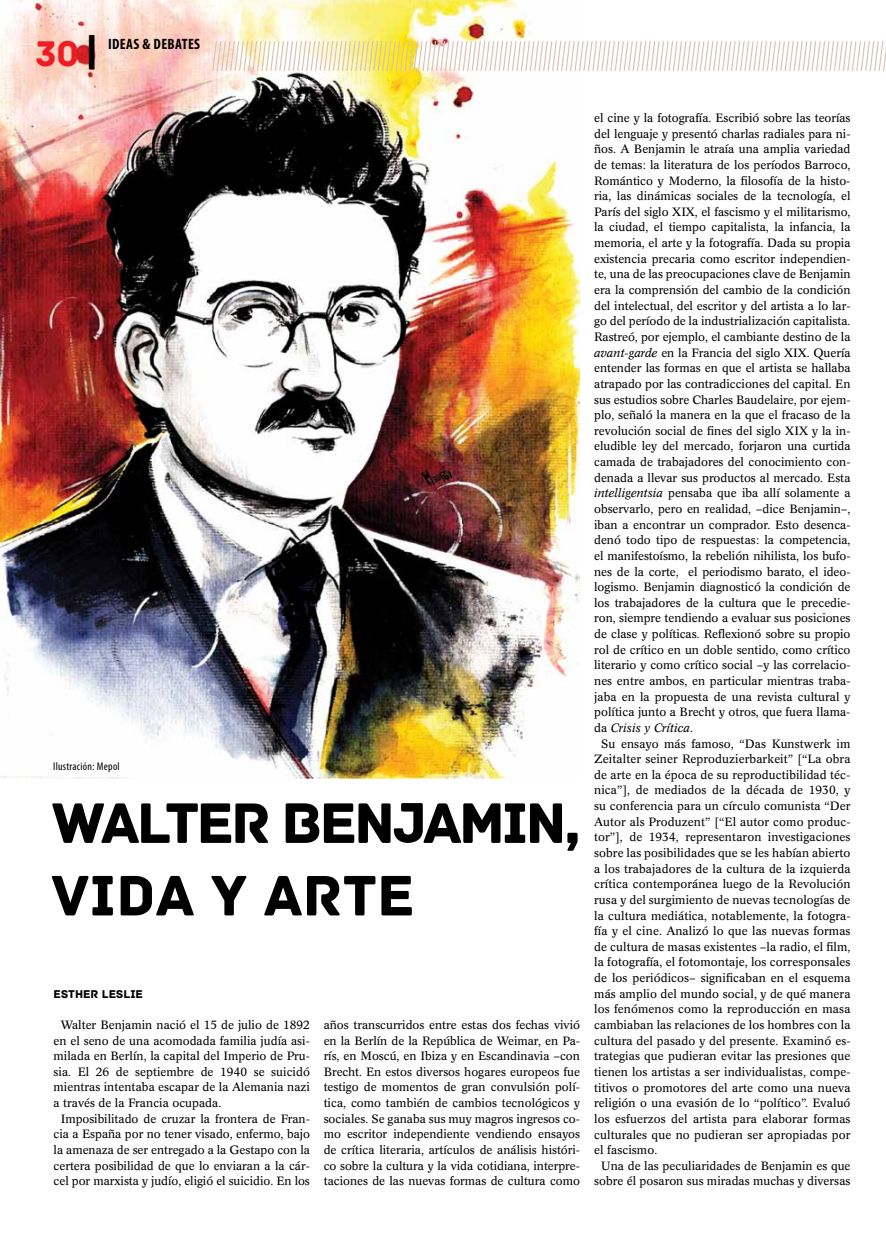
<style>
.page{position:relative;width:886px;height:1241px;background:#fff}
.page>*{position:absolute;margin:0;border:0;box-sizing:border-box;transform-origin:0 0}
.t1{font:60px/72.5px "Archive";letter-spacing:-.05em;color:#000}
.t2{font:37.5px "Archive";color:#ed1d24}
.t3{font:700 condensed 15px "Myriad Pro";letter-spacing:.025em;color:#000}
.t4{font:11.88px/15.6px "Concorde BE";letter-spacing:-.005em;color:#000;text-align:justify}
.t5{font:italic 11.88px "Concorde BE";color:#000}
.t6{font:11.88px "Archive";color:#000}
.t7{font:condensed 11.25px "Myriad Pro";letter-spacing:.025em;color:#000}
.s1{font-family:"Signika";font-weight:700;color:#000}
.s2{font-style:italic}
.s3{font-style:normal}
</style>
<div class="page">
<img style="left:0;top:0;width:580px;height:778px">
<svg style="left:212px;top:41px;width:674px;height:30px"></svg>
<h2 class="t2" style="left:35px;top:32px;width:63px">30<span class="s1">|</span></h2>
<p class="t3" style="left:108px;top:35px;width:94px">IDEAS &amp; DEBATES</p>
<p class="t7" style="left:53px;top:759px;width:68px">Ilustración: Mepol</p>
<h1 class="t1" style="left:51px;top:787px;width:532px">WALTER BENJAMIN,<br>VIDA Y ARTE</h1>
<p class="t6" style="left:54px;top:986px;width:91px">ESTHER LESLIE</p>
<p class="t4" style="left:61px;top:1016px;width:251px">Walter Benjamin nació el 15 de julio de 1892</p>
<p class="t4" style="left:54px;top:1032px;width:258px">en el seno de una acomodada familia judía asi-</p>
<p class="t4" style="left:54px;top:1048px;width:258px">milada en Berlín, la capital del Imperio de Pru-</p>
<p class="t4" style="left:54px;top:1063px;width:258px">sia. El 26 de septiembre de 1940 se suicidó</p>
<p class="t4" style="left:54px;top:1079px;width:258px">mientras intentaba escapar de la Alemania nazi</p>
<p class="t4" style="left:54px;top:1095px;width:169px">a través de la Francia ocupada.</p>
<p class="t4" style="left:61px;top:1110px;width:251px">Imposibilitado de cruzar la frontera de Fran-</p>
<p class="t4" style="left:54px;top:1126px;width:258px">cia a España por no tener visado, enfermo, bajo</p>
<p class="t4" style="left:54px;top:1141px;width:258px">la amenaza de ser entregado a la Gestapo con la</p>
<p class="t4" style="left:54px;top:1157px;width:258px">certera posibilidad de que lo enviaran a la cár-</p>
<p class="t4" style="left:54px;top:1173px;width:258px">cel por marxista y judío, eligió el suicidio. En los</p>
<p class="t4" style="left:324px;top:1016px;width:258px">años transcurridos entre estas dos fechas vivió en la Berlín de la República de Weimar, en Pa&shy;rís, en Moscú, en Ibiza y en Escandinavia –con Brecht. En estos diversos hogares europeos fue testigo de momentos de gran convulsión polí&shy;tica, como también de cambios tecnológicos y sociales. Se ganaba sus muy magros ingresos co&shy;mo escritor independiente vendiendo ensayos de crítica literaria, artículos de análisis históri&shy;co sobre la cultura y la vida cotidiana, interpre&shy;taciones de las nuevas formas de cultura como</p>
<p class="t4" style="left:594px;top:110px;width:258px">el cine y la fotografía. Escribió sobre las teorías</p>
<p class="t4" style="left:594px;top:126px;width:258px">del lenguaje y presentó charlas radiales para ni-</p>
<p class="t4" style="left:594px;top:141px;width:258px">ños. A Benjamin le atraía una amplia variedad</p>
<p class="t4" style="left:594px;top:157px;width:258px">de temas: la literatura de los períodos Barroco,</p>
<p class="t4" style="left:594px;top:173px;width:258px">Romántico y Moderno, la filosofía de la histo-</p>
<p class="t4" style="left:594px;top:188px;width:258px">ria, las dinámicas sociales de la tecnología, el</p>
<p class="t4" style="left:594px;top:204px;width:258px">París del siglo XIX, el fascismo y el militarismo,</p>
<p class="t4" style="left:594px;top:220px;width:258px">la ciudad, el tiempo capitalista, la infancia, la</p>
<p class="t4" style="left:594px;top:235px;width:258px">memoria, el arte y la fotografía. Dada su propia</p>
<p class="t4" style="left:594px;top:251px;width:258px">existencia precaria como escritor independien-</p>
<p class="t4" style="left:594px;top:266px;width:258px">te, una de las preocupaciones clave de Benjamin</p>
<p class="t4" style="left:594px;top:282px;width:258px">era la comprensión del cambio de la condición</p>
<p class="t4" style="left:594px;top:298px;width:258px">del intelectual, del escritor y del artista a lo lar-</p>
<p class="t4" style="left:594px;top:313px;width:258px">go del período de la industrialización capitalista.</p>
<p class="t4" style="left:594px;top:329px;width:258px">Rastreó, por ejemplo, el cambiante destino de la</p>
<p class="t4" style="left:594px;top:345px;width:258px"><span class="s2">avant-garde</span> en la Francia del siglo XIX. Quería</p>
<p class="t4" style="left:594px;top:360px;width:258px">entender las formas en que el artista se hallaba</p>
<p class="t4" style="left:594px;top:376px;width:258px">atrapado por las contradicciones del capital. En</p>
<p class="t4" style="left:594px;top:391px;width:258px">sus estudios sobre Charles Baudelaire, por ejem-</p>
<p class="t4" style="left:594px;top:407px;width:258px">plo, señaló la manera en la que el fracaso de la</p>
<p class="t4" style="left:594px;top:423px;width:258px">revolución social de fines del siglo XIX y la in-</p>
<p class="t4" style="left:594px;top:438px;width:258px">eludible ley del mercado, forjaron una curtida</p>
<p class="t4" style="left:594px;top:454px;width:258px">camada de trabajadores del conocimiento con-</p>
<p class="t4" style="left:594px;top:470px;width:258px">denada a llevar sus productos al mercado. Esta</p>
<p class="t4" style="left:594px;top:485px;width:258px"><span class="s2">intelligentsia</span> pensaba que iba allí solamente a</p>
<p class="t4" style="left:594px;top:501px;width:258px">observarlo, pero en realidad, –dice Benjamin–,</p>
<p class="t4" style="left:594px;top:516px;width:258px">iban a encontrar un comprador. Esto desenca-</p>
<p class="t4" style="left:594px;top:532px;width:258px">denó todo tipo de respuestas: la competencia,</p>
<p class="t4" style="left:594px;top:548px;width:258px">el manifestoísmo, la rebelión nihilista, los bufo-</p>
<p class="t4" style="left:594px;top:563px;width:258px">nes de la corte, el periodismo barato, el ideo-</p>
<p class="t4" style="left:594px;top:579px;width:258px">logismo. Benjamin diagnosticó la condición de</p>
<p class="t4" style="left:594px;top:595px;width:258px">los trabajadores de la cultura que le precedie-</p>
<p class="t4" style="left:594px;top:610px;width:258px">ron, siempre tendiendo a evaluar sus posiciones</p>
<p class="t4" style="left:594px;top:626px;width:258px">de clase y políticas. Reflexionó sobre su propio</p>
<p class="t4" style="left:594px;top:642px;width:258px">rol de crítico en un doble sentido, como crítico</p>
<p class="t4" style="left:594px;top:657px;width:258px">literario y como crítico social –y las correlacio-</p>
<p class="t4" style="left:594px;top:673px;width:258px">nes entre ambos, en particular mientras traba-</p>
<p class="t4" style="left:594px;top:688px;width:258px">jaba en la propuesta de una revista cultural y</p>
<p class="t4" style="left:594px;top:704px;width:258px">política junto a Brecht y otros, que fuera llama-</p>
<p class="t5" style="left:594px;top:720px;width:100px"><span class="s3">da</span> Crisis y Crítica<span class="s3">.</span></p>
<p class="t4" style="left:601px;top:735px;width:251px">Su ensayo más famoso, “Das Kunstwerk im</p>
<p class="t4" style="left:594px;top:751px;width:258px">Zeitalter seiner Reproduzierbarkeit” [“La obra</p>
<p class="t4" style="left:594px;top:767px;width:258px">de arte en la época de su reproductibilidad téc-</p>
<p class="t4" style="left:594px;top:782px;width:258px">nica”], de mediados de la década de 1930, y</p>
<p class="t4" style="left:594px;top:798px;width:258px">su conferencia para un círculo comunista “Der</p>
<p class="t4" style="left:594px;top:813px;width:258px">Autor als Produzent” [“El autor como produc-</p>
<p class="t4" style="left:594px;top:829px;width:258px">tor”], de 1934, representaron investigaciones</p>
<p class="t4" style="left:594px;top:845px;width:258px">sobre las posibilidades que se les habían abierto</p>
<p class="t4" style="left:594px;top:860px;width:258px">a los trabajadores de la cultura de la izquierda</p>
<p class="t4" style="left:594px;top:876px;width:258px">crítica contemporánea luego de la Revolución</p>
<p class="t4" style="left:594px;top:892px;width:258px">rusa y del surgimiento de nuevas tecnologías de</p>
<p class="t4" style="left:594px;top:907px;width:258px">la cultura mediática, notablemente, la fotogra-</p>
<p class="t4" style="left:594px;top:923px;width:258px">fía y el cine. Analizó lo que las nuevas formas</p>
<p class="t4" style="left:594px;top:938px;width:258px">de cultura de masas existentes –la radio, el film,</p>
<p class="t4" style="left:594px;top:954px;width:258px">la fotografía, el fotomontaje, los corresponsales</p>
<p class="t4" style="left:594px;top:970px;width:258px">de los periódicos– significaban en el esquema</p>
<p class="t4" style="left:594px;top:985px;width:258px">más amplio del mundo social, y de qué manera</p>
<p class="t4" style="left:594px;top:1001px;width:258px">los fenómenos como la reproducción en masa</p>
<p class="t4" style="left:594px;top:1017px;width:258px">cambiaban las relaciones de los hombres con la</p>
<p class="t4" style="left:594px;top:1032px;width:258px">cultura del pasado y del presente. Examinó es-</p>
<p class="t4" style="left:594px;top:1048px;width:258px">trategias que pudieran evitar las presiones que</p>
<p class="t4" style="left:594px;top:1063px;width:258px">tienen los artistas a ser individualistas, compe-</p>
<p class="t4" style="left:594px;top:1079px;width:258px">titivos o promotores del arte como una nueva</p>
<p class="t4" style="left:594px;top:1095px;width:258px">religión o una evasión de lo “político”. Evaluó</p>
<p class="t4" style="left:594px;top:1110px;width:258px">los esfuerzos del artista para elaborar formas</p>
<p class="t4" style="left:594px;top:1126px;width:258px">culturales que no pudieran ser apropiadas por</p>
<p class="t4" style="left:594px;top:1142px;width:65px">el fascismo.</p>
<p class="t4" style="left:601px;top:1157px;width:251px">Una de las peculiaridades de Benjamin es que</p>
<p class="t4" style="left:594px;top:1173px;width:258px">sobre él posaron sus miradas muchas y diversas</p>
</div>
